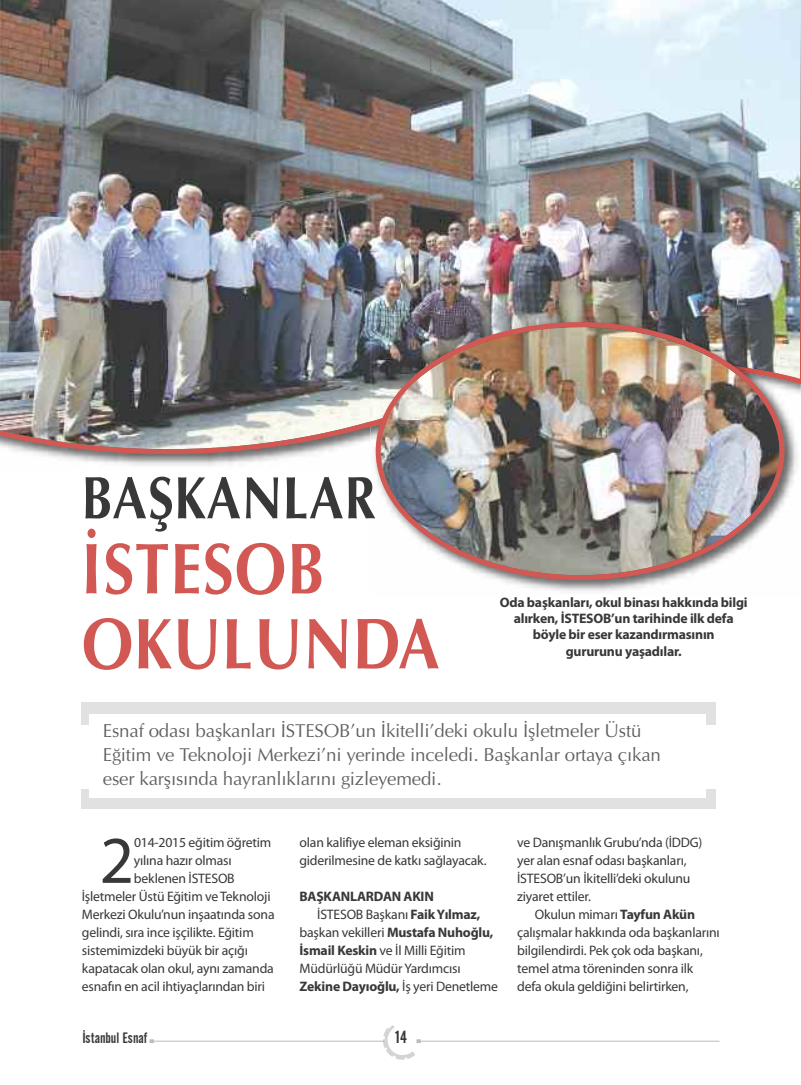
<style>
.page{position:relative;width:801px;height:1085px;background:#fff}
.page>*{position:absolute;margin:0;border:0;box-sizing:border-box;transform-origin:0 0}
.t1{font:72.5px/75px "Optima Bold Tr";letter-spacing:.015em;color:#d25854;scale:.86 1}
.t2{font:67.12px "Myriad Pro";color:#393839}
.t3{font:60.25px "Optima Bold Tr";letter-spacing:.015em;color:#393839;scale:.86 1}
.t4{font:18.75px/23.8px "Optima Normal Tr";letter-spacing:-.01em;color:#606060}
.t5{font:17.5px "Alternate Gothic No 2 BT";color:#393839}
.t6{font:15px "Alternate Gothic No 2 BT";color:#393839}
.t7{font:13.75px/18px "Myriad Pro";letter-spacing:-.015em;color:#393839}
.t8{font:700 13.75px/16.2px "Myriad Pro";letter-spacing:-.015em;color:#393839;text-align:center}
.s1{font-weight:700}
.s2{font-weight:400}
</style>
<div class="page">
<hr style="left:150px;top:1040px;width:234px;height:1px;background:#babcc0">
<hr style="left:420px;top:1040px;width:299px;height:1px;background:#babcc0">
<svg style="left:371px;top:1025px;width:63px;height:35px"></svg>
<img style="left:0;top:0;width:801px;height:466px">
<img style="left:370px;top:426px;width:430px;height:165px">
<img style="left:370px;top:316px;width:430px;height:105px">
<img style="left:376px;top:322px;width:408px;height:258px">
<div style="left:81px;top:702px;width:634px;height:106px;background:#e1e1e1"></div>
<div style="left:89px;top:714px;width:617px;height:83px;background:#fff"></div>
<div style="left:70px;top:725px;width:649px;height:63px;background:#fff"></div>
<h3 class="t3" style="left:81px;top:477px;width:344px">BAŞKANLAR</h3>
<h1 class="t1" style="left:81px;top:540px;width:418px">İSTESOB<br>OKULUNDA</h1>
<p class="t8" style="left:500px;top:595px;width:249px">Oda başkanları, okul binası hakkında bilgi alırken, İSTESOB’un tarihinde ilk defa böyle bir eser kazandırmasının<br>gururunu yaşadılar.</p>
<h3 class="t4" style="left:103px;top:721px;width:559px">Esnaf odası başkanları İSTESOB’un İkitelli’deki okulu İşletmeler Üstü<br>Eğitim ve Teknoloji Merkezi’ni yerinde inceledi. Başkanlar ortaya çıkan eser karşısında hayranlıklarını gizleyemedi.</h3>
<h2 class="t2" style="left:100px;top:835px;width:36px">2</h2>
<p class="t7" style="left:134px;top:834px;width:139px">014-2015 eğitim öğretim</p>
<p class="t7" style="left:134px;top:852px;width:99px">yılına hazır olması</p>
<p class="t7" style="left:134px;top:870px;width:102px">beklenen İSTESOB</p>
<p class="t7" style="left:82px;top:888px;width:190px">İşletmeler Üstü Eğitim ve Teknoloji</p>
<p class="t7" style="left:82px;top:906px;width:194px">Merkezi Okulu’nun inşaatında sona</p>
<p class="t7" style="left:82px;top:924px;width:173px">gelindi, sıra ince işçilikte. Eğitim</p>
<p class="t7" style="left:82px;top:942px;width:167px">sistemimizdeki büyük bir açığı</p>
<p class="t7" style="left:82px;top:960px;width:193px">kapatacak olan okul, aynı zamanda</p>
<p class="t7" style="left:82px;top:978px;width:185px">esnafın en acil ihtiyaçlarından biri</p>
<p class="t7" style="left:299px;top:834px;width:188px">olan kalifiye eleman eksiğinin giderilmesine de katkı sağlayacak.</p>
<p class="t8" style="left:299px;top:889px;width:136px">BAŞKANLARDAN AKIN</p>
<p class="t7" style="left:317px;top:906px;width:165px">İSTESOB Başkanı <span class="s1">FaikYılmaz,</span></p>
<p class="t7" style="left:299px;top:924px;width:195px">başkan vekilleri <span class="s1">Mustafa Nuhoğlu,</span></p>
<p class="t7" style="left:299px;top:942px;width:167px"><span class="s1">İsmail Keskin</span> ve İl Milli Eğitim</p>
<p class="t7" style="left:299px;top:960px;width:162px">Müdürlüğü MüdürYardımcısı</p>
<p class="t8" style="left:299px;top:979px;width:200px">Zekine Dayıoğlu, <span class="s2">İş yeri Denetleme</span></p>
<p class="t6" style="left:82px;top:1028px;width:67px">İstanbul Esnaf</p>
<p class="t5" style="left:395px;top:1027px;width:13px">14</p>
<p class="t7" style="left:517px;top:834px;width:187px">ve Danışmanlık Grubu’nda (İDDG) yer alan esnaf odası başkanları,<br>İSTESOB’un İkitelli’deki okulunu ziyaret ettiler.</p>
<p class="t7" style="left:517px;top:906px;width:204px;text-indent:18px">Okulun mimarı <span class="s1">Tayfun Akün </span>çalışmalar hakkında oda başkanlarını bilgilendirdi. Pek çok oda başkanı, temel atma töreninden sonra ilk defa okula geldiğini belirtirken,</p>
</div>
